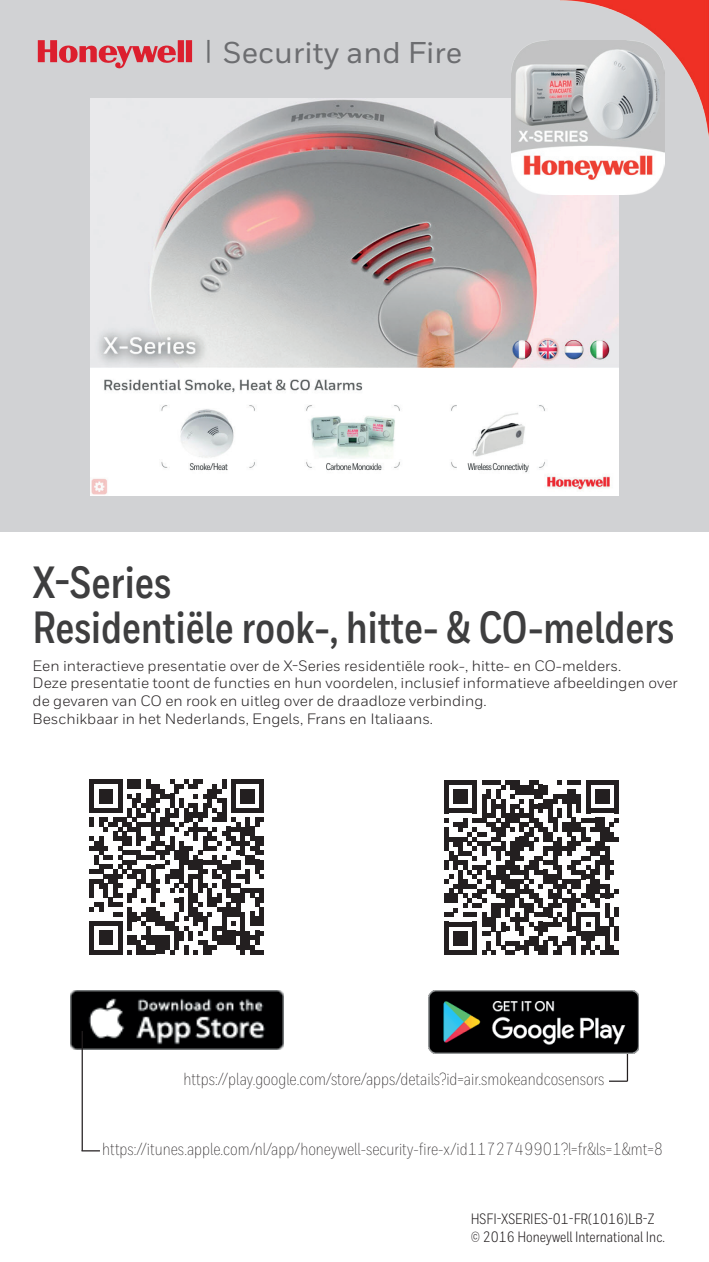
<style>
.page{position:relative;width:709px;height:1262px;background:#fff}
.page>*{position:absolute;margin:0;border:0;box-sizing:border-box;transform-origin:0 0}
.t1{font:700 45px/45px "Honeywell Cond";color:#3e3e3f}
.t2{font:500 30px "Honeywell Sans";color:#6c6d70}
.t3{font:300 17.5px "Honeywell Cond";color:#231f20}
.t4{font:15px/17.5px "Honeywell Sans";color:#231f20}
.t5{font:15px/18px "Honeywell Cond";color:#231f20}
.s1{font-size:27.5px}
</style>
<div class="page">
<div style="left:0;top:0;width:709px;height:531px;background:#d1d2d4"></div>
<img style="left:70px;top:990px;width:213px;height:59px">
<img style="left:90px;top:99px;width:529px;height:396px">
<svg style="left:89px;top:779px;width:175px;height:175px"></svg>
<svg style="left:444px;top:780px;width:175px;height:175px"></svg>
<img style="left:511px;top:40px;width:153px;height:154px">
<hr style="left:627px;top:1032px;width:1px;height:49px;background:#231f20">
<svg style="left:609px;top:1080px;width:18px;height:1px"></svg>
<img style="left:428px;top:990px;width:210px;height:63px">
<hr style="left:82px;top:1030px;width:1px;height:120px;background:#231f20">
<svg style="left:81px;top:1150px;width:19px;height:1px"></svg>
<img style="left:560px;top:0;width:149px;height:149px">
<svg style="left:38px;top:40px;width:154px;height:29px"></svg>
<h2 class="t2" style="left:204px;top:35px;width:259px"><span class="s1">|</span> Security and Fire</h2>
<h1 class="t1" style="left:33px;top:561px;width:643px">X-Series<br>Residentiële rook-, hitte- &amp; CO-melders</h1>
<p class="t4" style="left:33px;top:657px;width:646px">Een interactieve presentatie over de X-Series residentiële rook-, hitte- en CO-melders.<br>Deze presentatie toont de functies en hun voordelen, inclusief informatieve afbeeldingen over de gevaren van CO en rook en uitleg over de draadloze verbinding.<br>Beschikbaar in het Nederlands, Engels, Frans en Italiaans.</p>
<p class="t3" style="left:183px;top:1068px;width:422px">https://play.google.com/store/apps/details?id=air.smokeandcosensors</p>
<p class="t3" style="left:102px;top:1138px;width:562px">https://itunes.apple.com/nl/app/honeywell-security-fire-x/id1172749901?l=fr&amp;ls=1&amp;mt=8</p>
<p class="t5" style="left:471px;top:1209px;width:196px">HSFI-XSERIES-01-FR(1016)LB-Z © 2016 Honeywell International Inc.</p>
</div>
